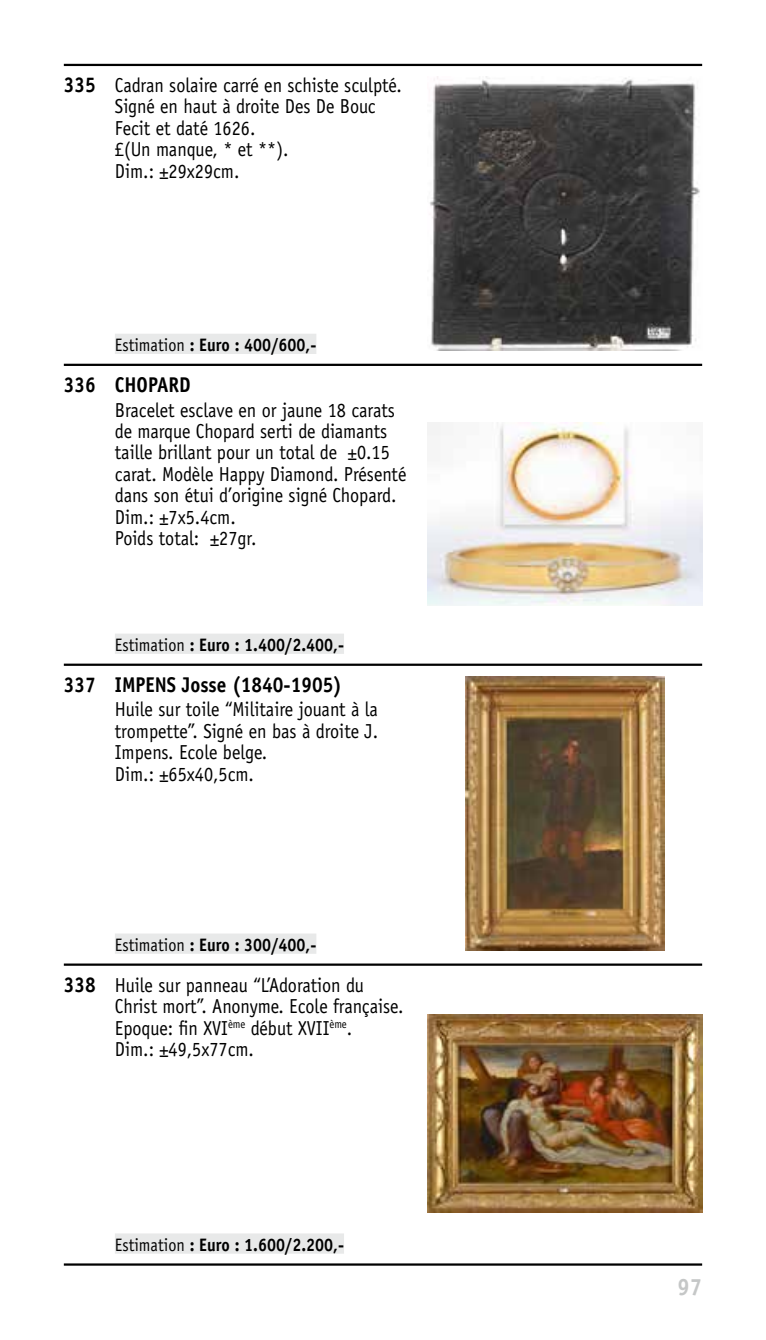
<style>
.page{position:relative;width:766px;height:1340px;background:#fff}
.page>*{position:absolute;margin:0;border:0;box-sizing:border-box;transform-origin:0 0}
.t1{font:700 23.62px "Officina Sans Std";color:#c5c7c7;scale:.94 1}
.t2{font:700 21.38px "Officina Sans Std";color:#000;scale:.9 1}
.t3{font:20.25px/21.4px "Officina Sans Std";color:#000;scale:.9 1}
.t4{font:700 18px "Officina Sans Std";color:#000;scale:.9 1}
.s1{font-weight:700;font-size:21.38px}
.s2{font-weight:400}
</style>
<div class="page">
<img style="left:430px;top:77px;width:270px;height:274px">
<div style="left:115px;top:334px;width:201px;height:20px;background:#e8e9e9"></div>
<img style="left:427px;top:422px;width:275px;height:183px">
<div style="left:115px;top:633px;width:229px;height:21px;background:#e8e9e9"></div>
<img style="left:465px;top:676px;width:199px;height:274px">
<div style="left:115px;top:933px;width:201px;height:20px;background:#e8e9e9"></div>
<img style="left:427px;top:1014px;width:275px;height:198px">
<div style="left:115px;top:1233px;width:229px;height:20px;background:#e8e9e9"></div>
<hr style="left:64px;top:64px;width:638px;height:2px;background:#000">
<hr style="left:64px;top:364px;width:638px;height:2px;background:#000">
<hr style="left:64px;top:663px;width:638px;height:3px;background:#000">
<hr style="left:64px;top:963px;width:638px;height:2px;background:#000">
<hr style="left:64px;top:1263px;width:638px;height:2px;background:#000">
<p class="t3" style="left:115px;top:75px;width:320px;text-indent:-51px"><span class="s1">335</span> Cadran solaire carré en schiste sculpté.<br>Signé en haut à droite Des De Bouc<br>Fecit et daté 1626.<br>£(Un manque, * et **).<br>Dim.: ±29x29cm.</p>
<p class="t4" style="left:115px;top:333px;width:225px"><span class="s2">Estimation</span> : Euro : 400/600,-</p>
<p class="t2" style="left:64px;top:371px;width:142px">336 CHOPARD</p>
<p class="t3" style="left:115px;top:399px;width:325px">Bracelet esclave en or jaune 18 carats de marque Chopard serti de diamants taille brillant pour un total de ±0.15 carat. Modèle Happy Diamond. Présenté dans son étui d’origine signé Chopard.<br>Dim.: ±7x5.4cm.<br>Poids total: ±27gr.</p>
<p class="t4" style="left:115px;top:633px;width:256px"><span class="s2">Estimation</span> : Euro : 1.400/2.400,-</p>
<p class="t2" style="left:64px;top:671px;width:310px">337 IMPENS Josse (1840-1905)</p>
<p class="t3" style="left:115px;top:699px;width:294px">Huile sur toile “Militaire jouant à la trompette”. Signé en bas à droite J.<br>Impens. Ecole belge.<br>Dim.: ±65x40,5cm.</p>
<p class="t4" style="left:115px;top:933px;width:225px"><span class="s2">Estimation</span> : Euro : 300/400,-</p>
<p class="t3" style="left:115px;top:974px;width:322px;text-indent:-51px"><span class="s1">338</span> Huile sur panneau “L’Adoration du Christ mort”. Anonyme. Ecole française.<br>Epoque: fin XVI<sup>ème</sup> début XVII<sup>ème</sup>.<br>Dim.: ±49,5x77cm.</p>
<p class="t4" style="left:115px;top:1233px;width:256px"><span class="s2">Estimation</span> : Euro : 1.600/2.200,-</p>
<p class="t1" style="left:677px;top:1272px;width:28px">97</p>
</div>
